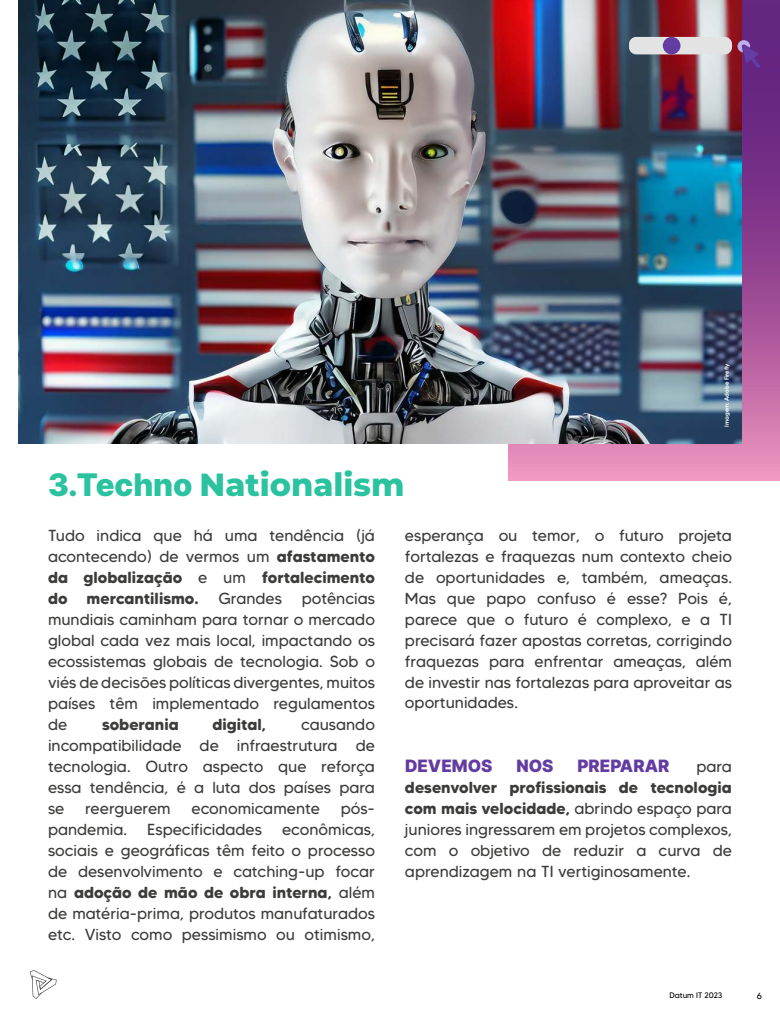
<style>
.page{position:relative;width:780px;height:1017px;background:#fff}
.page>*{position:absolute;margin:0;border:0;box-sizing:border-box;transform-origin:0 0}
.t1{font:800 32px "Montserrat";color:#2bc2a0}
.t2{font:900 17.5px "Pretendard";color:#633ca1}
.t3{font:16px/21px "MADE Tommy Soft";color:#3c3c3b;text-align:justify}
.t4{font:700 16px "MADE Tommy Soft";color:#3c3c3b}
.t5{font:9px "MADE Tommy Soft";color:#000}
.t6{font:8px "MADE Tommy Soft";letter-spacing:-.005em;color:#000}
.t7{font:500 6px "MADE Tommy Soft";color:#fff}
.s1{font-family:"Pretendard";font-weight:900}
.s2{font-weight:700}
</style>
<div class="page">
<svg style="left:509px;top:0;width:271px;height:480px;background:#b060a1"></svg>
<img style="left:18px;top:0;width:724px;height:444px">
<div style="left:629px;top:37px;width:103px;height:17px;background:#e3e3e3;border-radius:7px"></div>
<div style="left:663px;top:37px;width:17px;height:17px;background:#633da1;border-radius:50%"></div>
<svg style="left:737px;top:40px;width:23px;height:28px"></svg>
<svg style="left:30px;top:970px;width:27px;height:29px"></svg>
<h1 class="t1" style="left:48px;top:461px;width:358px"><span class="s1">3.Techno</span> Nationalism</h1>
<p class="t7" style="left:723px;top:426px;width:65px;rotate:-90deg">Imagem: Adobe Firefly</p>
<p class="t3" style="left:48px;top:524px;width:329px">Tudo indica que há uma tendência (já acontecendo) de vermos um <span class="s2">afastamento da globalização</span> e um <span class="s2">fortalecimento do mercantilismo.</span> Grandes potências mundiais caminham para tornar o mercado global cada vez mais local, impactando os ecossistemas globais de tecnologia. Sob o viés de decisões políticas divergentes, muitos países têm implementado regulamentos de</p>
<p class="t4" style="left:102px;top:714px;width:78px">soberania</p>
<p class="t4" style="left:212px;top:714px;width:55px">digital,</p>
<p class="t3" style="left:48px;top:713px;width:328px;text-indent:253px">causando incompatibilidade de infraestrutura de tecnologia. Outro aspecto que reforça essa tendência, é a luta dos países para se</p>
<p class="t3" style="left:85px;top:797px;width:87px">reerguerem</p>
<p class="t3" style="left:192px;top:797px;width:130px">economicamente</p>
<p class="t3" style="left:341px;top:797px;width:36px">pós-</p>
<p class="t3" style="left:48px;top:818px;width:81px">pandemia.</p>
<p class="t3" style="left:147px;top:818px;width:116px">Especificidades</p>
<p class="t3" style="left:48px;top:818px;width:329px;text-indent:234px">econômicas, sociais e geográficas têm feito o processo de desenvolvimento e catching-up focar na <span class="s2">adoção de mão de obra interna,</span> além de matéria-prima, produtos manufaturados etc. Visto como pessimismo ou otimismo,</p>
<p class="t3" style="left:405px;top:524px;width:329px">esperança ou temor, o futuro projeta fortalezas e fraquezas num contexto cheio de oportunidades e, também, ameaças.<br>Mas que papo confuso é esse? Pois é, parece que o futuro é complexo, e a TI precisará fazer apostas corretas, corrigindo fraquezas para enfrentar ameaças, além de investir nas fortalezas para aproveitar as oportunidades.</p>
<p class="t2" style="left:405px;top:753px;width:89px">DEVEMOS</p>
<p class="t2" style="left:516px;top:753px;width:39px">NOS</p>
<p class="t2" style="left:577px;top:753px;width:93px">PREPARAR</p>
<p class="t3" style="left:696px;top:755px;width:37px">para</p>
<p class="t3" style="left:405px;top:776px;width:329px"><span class="s2">desenvolver profissionais de tecnologia com mais velocidade,</span> abrindo espaço para juniores ingressarem em projetos complexos, com o objetivo de reduzir a curva de aprendizagem na TI vertiginosamente.</p>
<p class="t6" style="left:670px;top:991px;width:54px">Datum IT 2023</p>
<p class="t5" style="left:757px;top:990px;width:7px">6</p>
</div>
